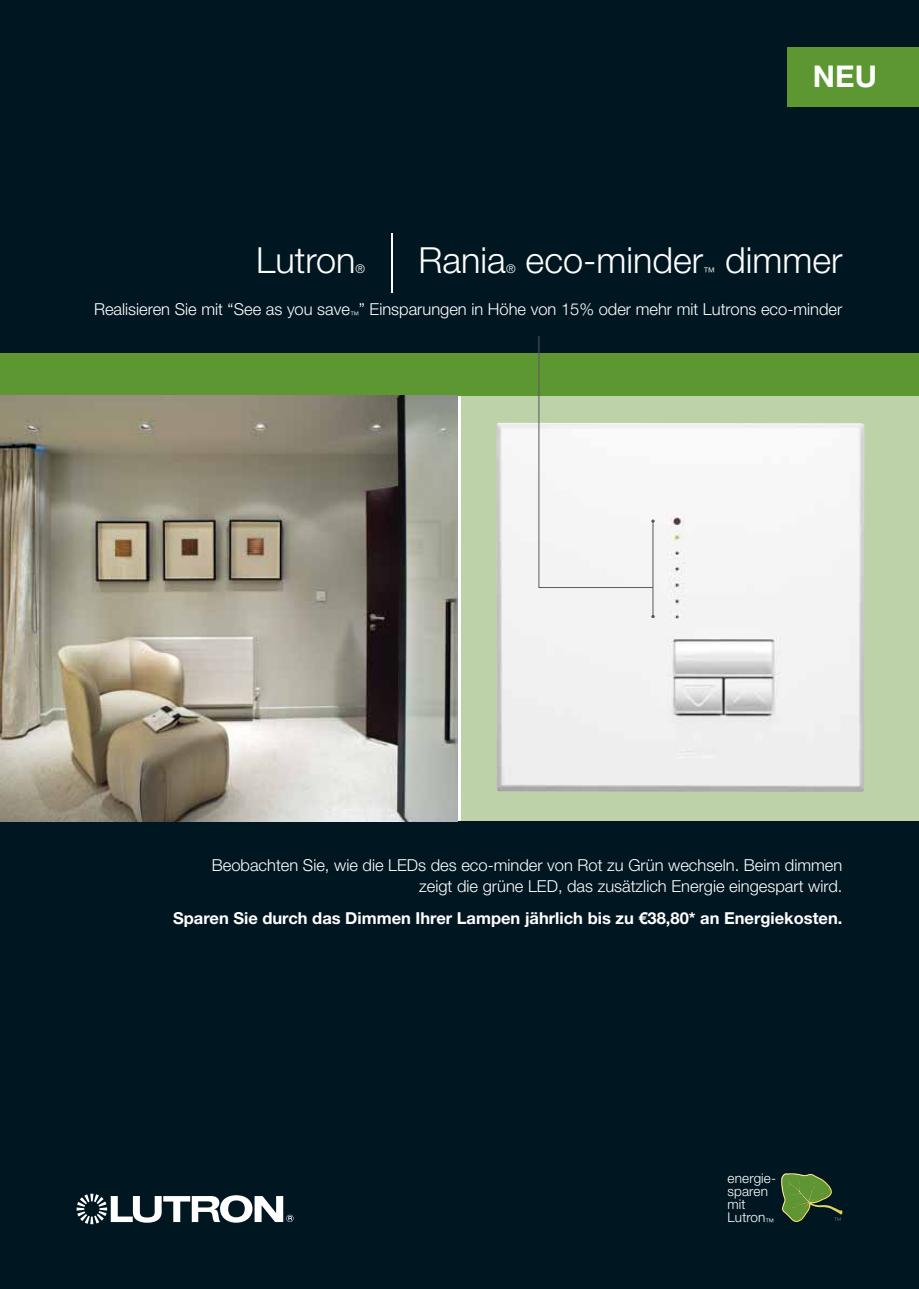
<style>
.page{position:relative;width:919px;height:1289px;background:#fff}
.page>*{position:absolute;margin:0;border:0;box-sizing:border-box;transform-origin:0 0}
.t1{font:300 36px "Helvetica Neue LT Std";color:#fff}
.t2{font:700 30px "Helvetica Neue LT Std";color:#fff}
.t3{font:300 16.5px/21px "Helvetica Neue LT Std";color:#fff;text-align:right}
.t4{font:700 16.5px "Helvetica Neue LT Std";color:#fff}
.t5{font:300 13.5px/13px "Helvetica Neue LT Std";letter-spacing:.01em;color:#fff}
.t6{font:300 12px "Helvetica Neue LT Std";color:#fff}
.s1{font-weight:200;font-size:59.7px}
</style>
<div class="page">
<div style="left:461px;top:395px;width:457px;height:426px;background:#bdd2a9"></div>
<div style="left:0;top:0;width:918px;height:353px;background:#001722"></div>
<div style="left:0;top:353px;width:918px;height:42px;background:#5d9732"></div>
<div style="left:0;top:821px;width:918px;height:467px;background:#001722"></div>
<svg style="left:77px;top:1193px;width:216px;height:31px"></svg>
<img style="left:496px;top:422px;width:369px;height:370px">
<hr style="left:652px;top:521px;width:1px;height:95px;background:#58595b">
<svg style="left:538px;top:336px;width:116px;height:252px"></svg>
<div style="left:787px;top:47px;width:131px;height:59px;background:#5d9732"></div>
<img style="left:0;top:395px;width:457px;height:426px">
<svg style="left:781px;top:1173px;width:61px;height:48px"></svg>
<h2 class="t2" style="left:812px;top:65px;width:65px">NEU</h2>
<h1 class="t1" style="left:385px;top:247px;width:122px"><span class="s1">|</span> Rania</h1>
<h1 class="t1" style="left:725px;top:247px;width:119px">dimmer</h1>
<p class="t3" style="left:94px;top:300px;width:749px">Realisieren Sie mit “See as you save<sub>™</sub>” Einsparungen in Höhe von 15% oder mehr mit Lutrons eco-minder</p>
<h1 class="t1" style="left:256px;top:247px;width:101px">Lutron</h1>
<h1 class="t1" style="left:525px;top:247px;width:179px">eco-minder</h1>
<p class="t6" style="left:355px;top:264px;width:11px">®</p>
<p class="t6" style="left:506px;top:264px;width:11px">®</p>
<p class="t6" style="left:703px;top:267px;width:13px">™</p>
<p class="t3" style="left:212px;top:857px;width:632px">Beobachten Sie, wie die LEDs des eco-minder von Rot zu Grün wechseln. Beim dimmen zeigt die grüne LED, das zusätzlich Energie eingespart wird.</p>
<p class="t4" style="left:173px;top:912px;width:670px">Sparen Sie durch das Dimmen Ihrer Lampen jährlich bis zu €38,80* an Energiekosten.</p>
<p class="t5" style="left:727px;top:1172px;width:50px">energie&shy;sparen mit<br>Lutron<sub>™</sub></p>
</div>
